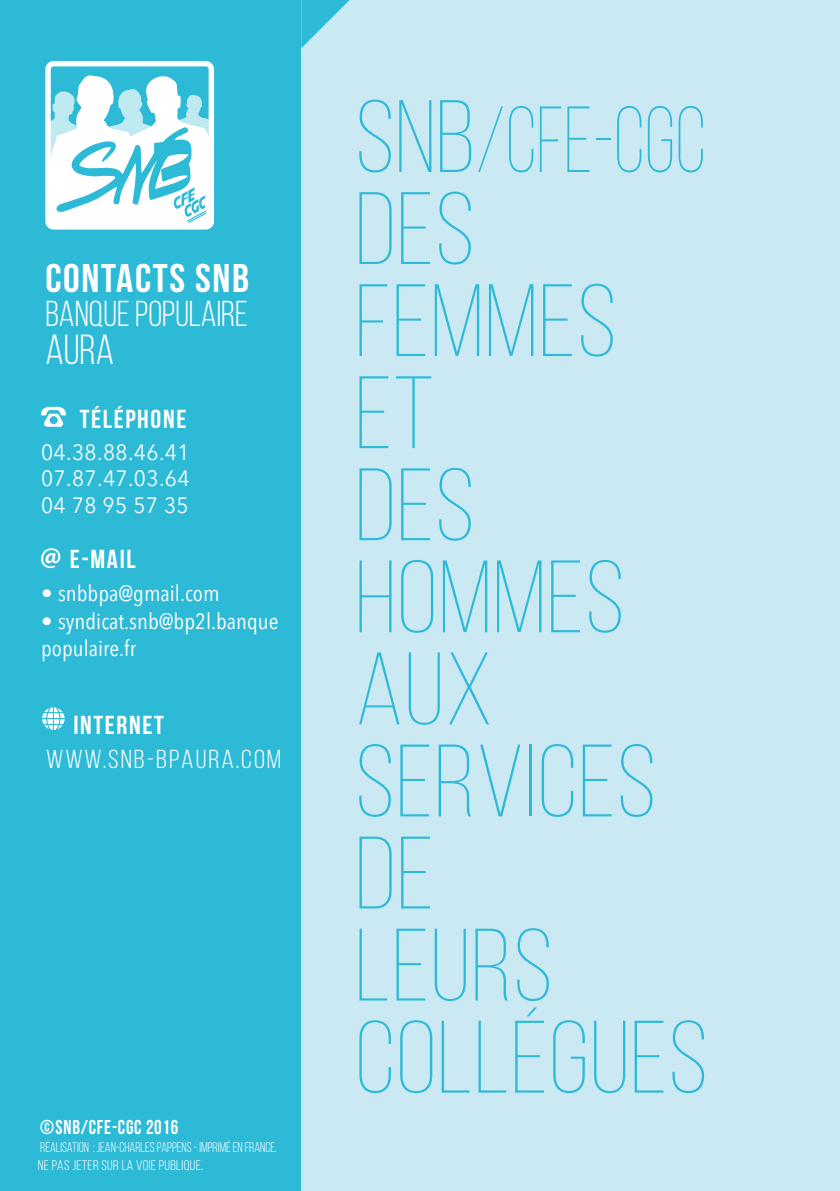
<style>
.page{position:relative;width:840px;height:1191px;background:#fff}
.page>*{position:absolute;margin:0;border:0;box-sizing:border-box;transform-origin:0 0}
.t1{font:300 102.6px/92px "Bebas Neue";letter-spacing:.01em;color:#2dbad7;scale:1.05 1}
.t2{font:300 93.6px "Bebas Neue";color:#2dbad7;scale:.88 1}
.t3{font:42px "Bebas Neue";color:#fff}
.t4{font:700 40px "Bebas Neue";letter-spacing:.04em;color:#fff;scale:1.05 1}
.t5{font:36px "Bebas Neue";color:#fff}
.t6{font:700 26px "Bebas Neue";letter-spacing:.06em;color:#fff;scale:1.05 1}
.t7{font:26px "Bebas Neue";letter-spacing:.07em;color:#fff;scale:1.1 1}
.t8{font:condensed 22px/27.6px "Avenir Next LT Pro";color:#fff;scale:1.05 1}
.t9{font:22px/26.4px "Avenir Next LT Pro";letter-spacing:.02em;color:#fff;text-align:justify;scale:.95 1}
.t10{font:20px "Bebas Neue";letter-spacing:.04em;color:#fff;scale:.95 1}
.t11{font:14px "Bebas Neue";color:#fff;scale:.95 1}
.t12{font:14px "Bebas Neue";letter-spacing:.02em;color:#fff;scale:1.05 1}
.s1{font-size:102.6px}
</style>
<div class="page">
<div style="left:0;top:0;width:301px;height:1191px;background:#2dbad7"></div>
<svg style="left:41px;top:407px;width:25px;height:20px"></svg>
<svg style="left:41px;top:548px;width:19px;height:20px"></svg>
<svg style="left:42px;top:707px;width:23px;height:23px"></svg>
<div style="left:301px;top:0;width:538px;height:1191px;background:#cbe9f3"></div>
<svg style="left:45px;top:61px;width:169px;height:168px"></svg>
<svg style="left:301px;top:0;width:48px;height:48px"></svg>
<h3 class="t4" style="left:45px;top:257px;width:196px">CONTACTS SNB</h3>
<h3 class="t5" style="left:45px;top:295px;width:204px">BANQUE POPULAIRE</h3>
<h3 class="t3" style="left:45px;top:327px;width:70px">AURA</h3>
<p class="t6" style="left:80px;top:405px;width:103px">TÉLÉPHONE</p>
<p class="t9" style="left:41px;top:439px;width:158px">04.38.88.46.41<br>07.87.47.03.64<br>04 78 95 57 35</p>
<p class="t6" style="left:70px;top:544px;width:64px">E-MAIL</p>
<p class="t8" style="left:41px;top:579px;width:171px">• snbbpa@gmail.com</p>
<p class="t8" style="left:41px;top:607px;width:227px">• syndicat.snb@bp2l.banque populaire.fr</p>
<p class="t6" style="left:73px;top:711px;width:88px">INTERNET</p>
<p class="t7" style="left:46px;top:745px;width:215px">WWW.SNB-BPAURA.COM</p>
<p class="t10" style="left:40px;top:1116px;width:147px">©SNB/CFE-CGC 2016</p>
<p class="t11" style="left:40px;top:1139px;width:250px">RÉALISATION : JEAN-CHARLES PAPPENS - IMPRIMÉ EN FRANCE.</p>
<p class="t12" style="left:38px;top:1157px;width:159px">NE PAS JETER SUR LA VOIE PUBLIQUE.</p>
<h2 class="t2" style="left:355px;top:90px;width:400px"><span class="s1">SNB</span>/CFE-CGC</h2>
<h1 class="t1" style="left:355px;top:182px;width:337px">DES<br>FEMMES<br>ET<br>DES<br>HOMMES<br>AUX<br>SERVICES<br>DE<br>LEURS<br>COLLéGUES</h1>
</div>
